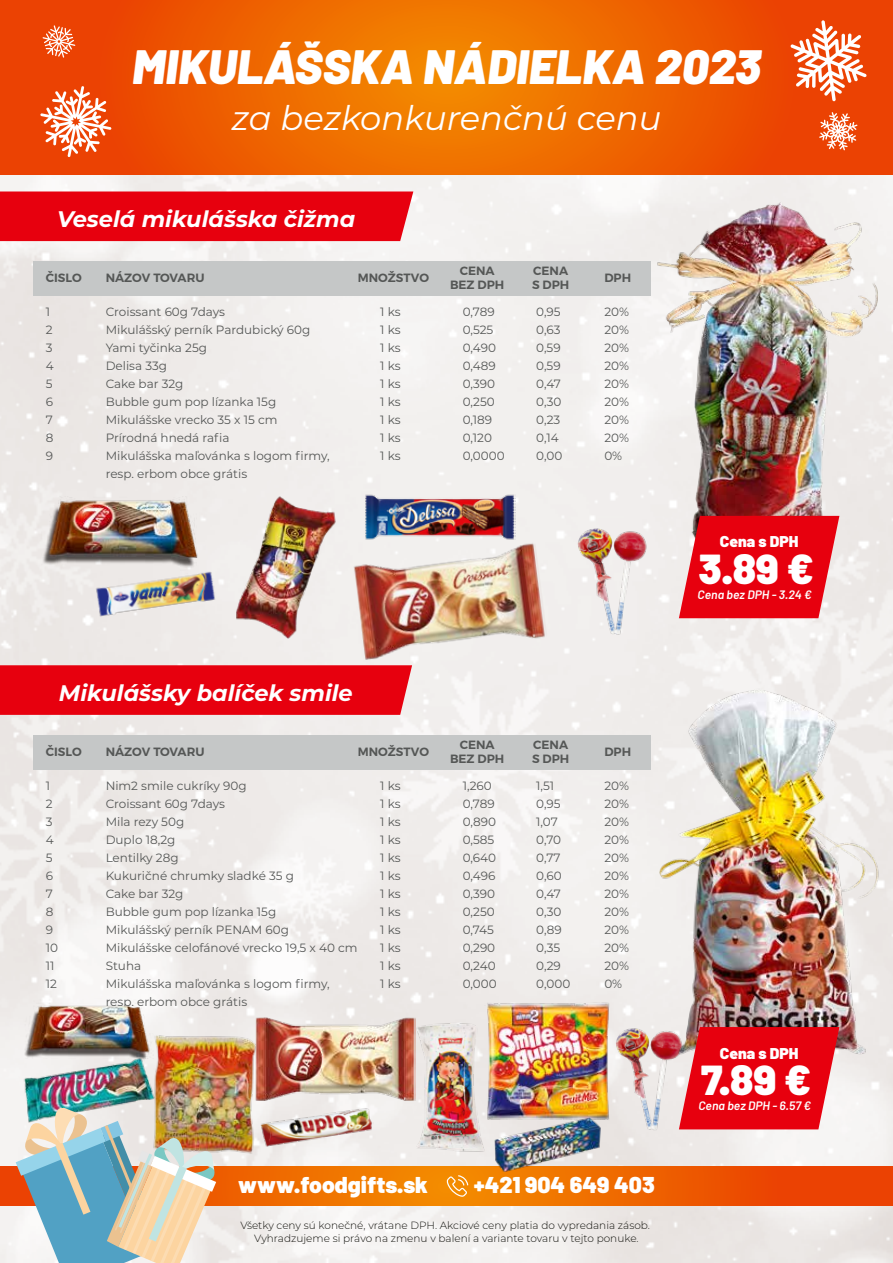
<style>
.page{position:relative;width:893px;height:1263px;background:#fff}
.page>*{position:absolute;margin:0;border:0;box-sizing:border-box;transform-origin:0 0}
.t1{font:italic 900 48.3px "Barlow";color:#fff}
.t2{font:900 42px "Barlow";color:#fff}
.t3{font:italic 33.75px "Montserrat";color:#fff}
.t4{font:900 22.95px "Barlow";color:#fff}
.t5{font:italic 700 22.5px "Montserrat";color:#fff}
.t6{font:900 15.75px "Barlow";color:#fff}
.t7{font:italic 600 12.3px "Barlow";color:#fff}
.t8{font:12px/18px "Montserrat";color:#555756}
.t9{font:600 12px/14.4px "Montserrat";color:#555756;text-align:center}
.t10{font:300 10.5px/12.6px "Montserrat";color:#12120d;text-align:center}
</style>
<div class="page">
<img style="left:0;top:174px;width:893px;height:1089px">
<svg style="left:0;top:1166px;width:893px;height:40px;background:#ee6400"></svg>
<div style="left:0;top:191px;width:413px;height:50px;background:#e7000e"></div>
<div style="left:34px;top:261px;width:617px;height:35px;background:#c5c7c7"></div>
<div style="left:0;top:665px;width:412px;height:50px;background:#e7000e"></div>
<div style="left:34px;top:735px;width:617px;height:34px;background:#c5c7c7"></div>
<svg style="left:0;top:0;width:893px;height:174px;background:#ed5f00"></svg>
<svg style="left:447px;top:1175px;width:21px;height:22px"></svg>
<svg style="left:790px;top:20px;width:77px;height:81px"></svg>
<svg style="left:819px;top:112px;width:38px;height:38px"></svg>
<svg style="left:40px;top:86px;width:71px;height:71px"></svg>
<svg style="left:43px;top:25px;width:32px;height:33px"></svg>
<img style="left:352px;top:541px;width:196px;height:122px">
<img style="left:575px;top:527px;width:76px;height:109px">
<img style="left:32px;top:471px;width:175px;height:124px">
<img style="left:363px;top:490px;width:152px;height:54px">
<img style="left:234px;top:494px;width:106px;height:146px">
<img style="left:93px;top:568px;width:126px;height:52px">
<img style="left:641px;top:193px;width:252px;height:378px">
<svg style="left:679px;top:516px;width:160px;height:102px;background:#e71d29"></svg>
<img style="left:254px;top:1015px;width:162px;height:87px">
<img style="left:613px;top:1024px;width:72px;height:108px">
<img style="left:16px;top:982px;width:142px;height:73px">
<img style="left:260px;top:1103px;width:114px;height:45px">
<img style="left:147px;top:1029px;width:113px;height:132px">
<img style="left:414px;top:1016px;width:74px;height:142px">
<img style="left:15px;top:1055px;width:144px;height:69px">
<img style="left:485px;top:997px;width:126px;height:127px">
<img style="left:493px;top:1115px;width:109px;height:58px">
<img style="left:16px;top:1106px;width:201px;height:157px">
<img style="left:645px;top:676px;width:248px;height:385px">
<svg style="left:679px;top:1027px;width:160px;height:102px;background:#e61b27"></svg>
<h1 class="t1" style="left:132px;top:37px;width:630px">MIKULÁŠSKA NÁDIELKA 2023</h1>
<h3 class="t3" style="left:232px;top:95px;width:431px">za bezkonkurenčnú cenu</h3>
<h3 class="t5" style="left:57px;top:203px;width:300px">Veselá mikulášska čižma</h3>
<p class="t9" style="left:450px;top:263px;width:56px">CENA<br>BEZ DPH</p>
<p class="t9" style="left:532px;top:263px;width:39px;text-align:left">CENA<br>S DPH</p>
<p class="t9" style="left:106px;top:270px;width:100px">NÁZOV TOVARU</p>
<p class="t9" style="left:358px;top:270px;width:73px">MNOŽSTVO</p>
<p class="t9" style="left:604px;top:270px;width:28px">DPH</p>
<p class="t9" style="left:46px;top:270px;width:38px">ČISLO</p>
<p class="t8" style="left:46px;top:303px;width:9px">1<br>2<br>3<br>4<br>5<br>6<br>7<br>8<br>9</p>
<p class="t8" style="left:106px;top:303px;width:226px">Croissant 60g 7days<br>Mikulášský perník Pardubický 60g<br>Yami tyčinka 25g<br>Delisa 33g<br>Cake bar 32g<br>Bubble gum pop lízanka 15g<br>Mikulášske vrecko 35 x 15 cm<br>Prírodná hnedá rafia<br>Mikulášska maľovánka s logom firmy, resp. erbom obce grátis</p>
<p class="t8" style="left:380px;top:303px;width:22px;text-align:justify">1 ks 1 ks 1 ks 1 ks 1 ks 1 ks 1 ks 1 ks 1 ks</p>
<p class="t8" style="left:463px;top:303px;width:43px">0,789<br>0,525<br>0,490<br>0,489<br>0,390<br>0,250<br>0,189<br>0,120<br>0,0000</p>
<p class="t8" style="left:536px;top:303px;width:28px">0,95<br>0,63<br>0,59<br>0,59<br>0,47<br>0,30<br>0,23<br>0,14<br>0,00</p>
<p class="t8" style="left:604px;top:303px;width:26px;text-align:justify">20% 20% 20% 20% 20% 20% 20% 20% 0%</p>
<h3 class="t5" style="left:59px;top:676px;width:295px">Mikulášsky balíček smile</h3>
<p class="t9" style="left:46px;top:744px;width:38px">ČISLO</p>
<p class="t8" style="left:46px;top:776px;width:14px">1<br>2<br>3<br>4<br>5<br>6<br>7<br>8<br>9<br>10<br>11<br>12</p>
<p class="t8" style="left:380px;top:776px;width:22px;text-align:justify">1 ks 1 ks 1 ks 1 ks 1 ks 1 ks 1 ks 1 ks 1 ks 1 ks 1 ks 1 ks</p>
<p class="t8" style="left:463px;top:776px;width:36px">1,260<br>0,789<br>0,890<br>0,585<br>0,640<br>0,496<br>0,390<br>0,250<br>0,745<br>0,290<br>0,240<br>0,000</p>
<p class="t8" style="left:536px;top:776px;width:36px">1,51<br>0,95<br>1,07<br>0,70<br>0,77<br>0,60<br>0,47<br>0,30<br>0,89<br>0,35<br>0,29<br>0,000</p>
<p class="t8" style="left:604px;top:776px;width:26px;text-align:justify">20% 20% 20% 20% 20% 20% 20% 20% 20% 20% 20% 0%</p>
<p class="t9" style="left:450px;top:737px;width:56px">CENA<br>BEZ DPH</p>
<p class="t9" style="left:532px;top:737px;width:39px;text-align:left">CENA<br>S DPH</p>
<p class="t9" style="left:106px;top:744px;width:100px">NÁZOV TOVARU</p>
<p class="t9" style="left:358px;top:744px;width:73px">MNOŽSTVO</p>
<p class="t9" style="left:604px;top:744px;width:28px">DPH</p>
<p class="t8" style="left:106px;top:776px;width:253px">Nim2 smile cukríky 90g<br>Croissant 60g 7days<br>Mila rezy 50g<br>Duplo 18,2g<br>Lentilky 28g<br>Kukuričné chrumky sladké 35 g<br>Cake bar 32g<br>Bubble gum pop lízanka 15g<br>Mikulášský perník PENAM 60g<br>Mikulášske celofánové vrecko 19,5 x 40 cm<br>Stuha<br>Mikulášska maľovánka s logom firmy, resp. erbom obce grátis</p>
<h3 class="t4" style="left:238px;top:1171px;width:191px">www.foodgifts.sk</h3>
<h3 class="t4" style="left:474px;top:1171px;width:182px">+421 904 649 403</h3>
<p class="t10" style="left:240px;top:1219px;width:411px">Všetky ceny sú konečné, vrátane DPH. Akciové ceny platia do vypredania zásob.<br>Vyhradzujeme si právo na zmenu v balení a variante tovaru v tejto ponuke.</p>
<h3 class="t6" style="left:720px;top:532px;width:80px">Cena s DPH</h3>
<h2 class="t2" style="left:698px;top:542px;width:117px">3.89 €</h2>
<p class="t7" style="left:698px;top:587px;width:116px">Cena bez DPH - 3.24 €</p>
<h3 class="t6" style="left:720px;top:1043px;width:80px">Cena s DPH</h3>
<h2 class="t2" style="left:701px;top:1054px;width:112px">7.89 €</h2>
<p class="t7" style="left:698px;top:1098px;width:114px">Cena bez DPH - 6.57 €</p>
</div>
